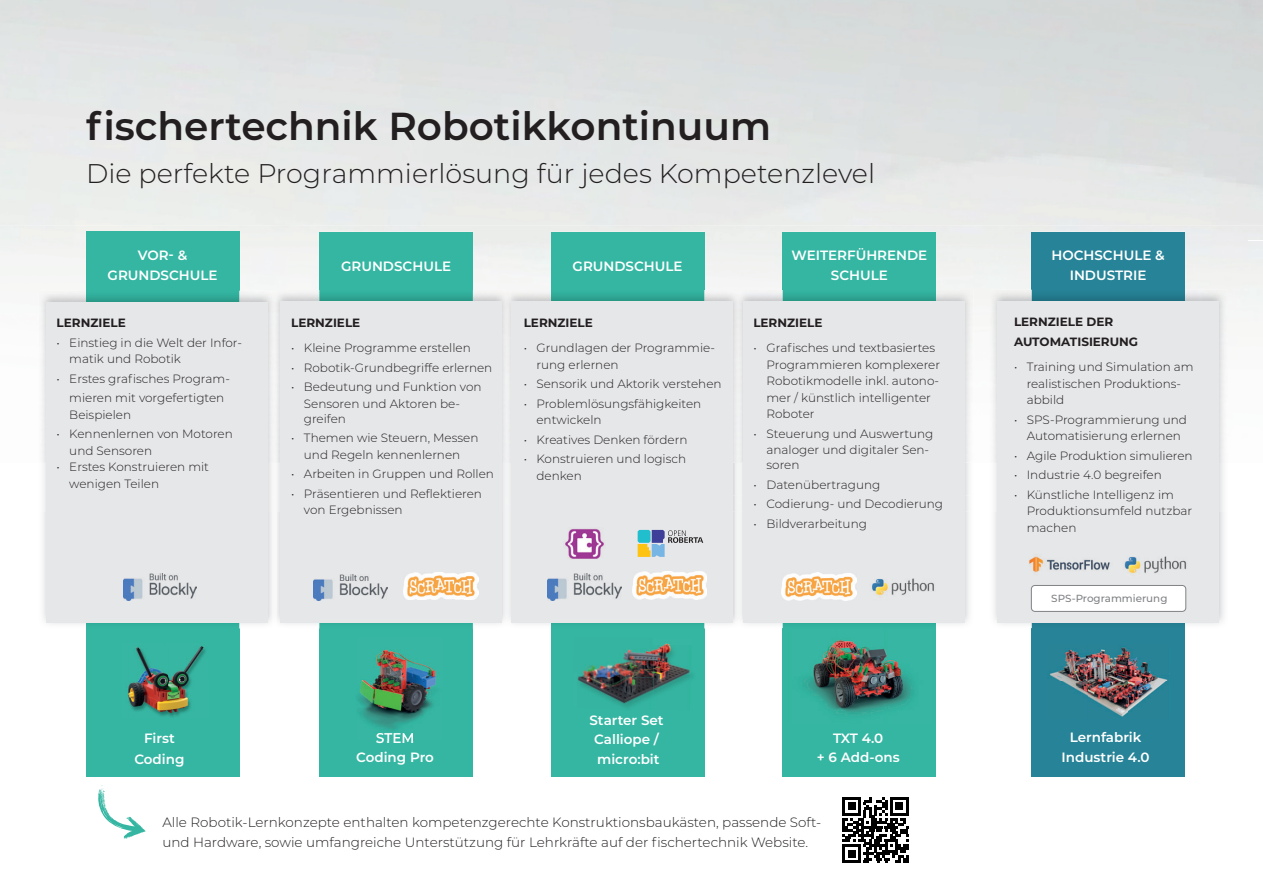
<style>
.page{position:relative;width:1263px;height:893px;background:#fff}
.page>*{position:absolute;margin:0;border:0;box-sizing:border-box;transform-origin:0 0}
.t1{font:600 39px "Montserrat";color:#231f20}
.t2{font:300 27px "Montserrat";color:#231f20}
.t3{font:300 13.5px/19.5px "Montserrat";color:#231f20}
.t4{font:600 13.5px/19.5px "Montserrat";color:#fff;text-align:center}
.t5{font:300 12px/16.5px "Montserrat";color:#231f20}
.t6{font:700 12px/19.5px "Montserrat";color:#231f20}
.t7{font:500 10.35px "Montserrat";color:#808285}
</style>
<div class="page">
<div style="left:275px;top:190px;width:734px;height:35px;background:#e9ebea"></div>
<div style="left:0;top:225px;width:1263px;height:16px;background:#eceeed"></div>
<img style="left:239px;top:241px;width:81px;height:221px">
<div style="left:704px;top:241px;width:79px;height:49px;background:#f1f2f1"></div>
<div style="left:998px;top:241px;width:34px;height:49px;background:#eff1f0"></div>
<svg style="left:98px;top:788px;width:48px;height:51px"></svg>
<div style="left:783px;top:232px;width:153px;height:545px;background:#34b6a2"></div>
<div style="left:551px;top:232px;width:153px;height:545px;background:#34b6a2"></div>
<div style="left:86px;top:232px;width:153px;height:545px;background:#34b6a2"></div>
<img style="left:43px;top:511px;width:43px;height:113px">
<div style="left:47px;top:302px;width:221px;height:321px;background:#e6e7e9"></div>
<img style="left:0;top:252px;width:1px;height:210px">
<img style="left:0;top:270px;width:1px;height:253px">
<img style="left:128px;top:680px;width:63px;height:37px">
<img style="left:135px;top:646px;width:71px;height:34px">
<div style="left:320px;top:232px;width:153px;height:545px;background:#34b6a2"></div>
<img style="left:473px;top:511px;width:496px;height:117px">
<img style="left:501px;top:462px;width:3px;height:49px">
<img style="left:473px;top:290px;width:262px;height:172px">
<div style="left:272px;top:291px;width:5px;height:331px;background:#f6f6f6"></div>
<img style="left:320px;top:290px;width:153px;height:338px">
<div style="left:280px;top:302px;width:221px;height:321px;background:#e6e7e9"></div>
<img style="left:551px;top:290px;width:153px;height:338px">
<div style="left:504px;top:290px;width:6px;height:338px;background:#efeff0"></div>
<div style="left:512px;top:302px;width:221px;height:321px;background:#e6e7e9"></div>
<img style="left:742px;top:290px;width:231px;height:221px">
<img style="left:783px;top:290px;width:153px;height:338px">
<img style="left:735px;top:290px;width:7px;height:338px">
<div style="left:743px;top:302px;width:222px;height:321px;background:#e6e7e9"></div>
<div style="left:1032px;top:232px;width:153px;height:545px;background:#278397"></div>
<img style="left:994px;top:511px;width:38px;height:117px">
<img style="left:990px;top:290px;width:42px;height:172px">
<div style="left:998px;top:301px;width:221px;height:322px;background:#e6e7e9"></div>
<img style="left:804px;top:639px;width:108px;height:75px">
<img style="left:404px;top:572px;width:74px;height:28px">
<img style="left:872px;top:578px;width:62px;height:18px">
<img style="left:123px;top:574px;width:74px;height:26px">
<div style="left:1031px;top:585px;width:155px;height:26px;background:#fff;border-radius:4px"></div>
<div style="left:1031px;top:585px;width:155px;height:26px;border:1px solid #808285;border-radius:4px"></div>
<svg style="left:908px;top:797px;width:1px;height:66px"></svg>
<svg style="left:842px;top:797px;width:66px;height:66px"></svg>
<hr style="left:842px;top:860px;width:19px;height:3px;background:#000001">
<div style="left:848px;top:850px;width:8px;height:8px;background:#000001"></div>
<img style="left:548px;top:574px;width:73px;height:26px">
<img style="left:358px;top:649px;width:78px;height:81px">
<img style="left:376px;top:733px;width:37px;height:8px">
<img style="left:1048px;top:646px;width:120px;height:71px">
<svg style="left:638px;top:530px;width:65px;height:27px"></svg>
<img style="left:565px;top:528px;width:40px;height:31px">
<img style="left:632px;top:571px;width:75px;height:28px">
<img style="left:782px;top:573px;width:74px;height:28px">
<img style="left:1124px;top:556px;width:63px;height:18px">
<img style="left:1029px;top:556px;width:81px;height:16px">
<img style="left:314px;top:574px;width:73px;height:27px">
<img style="left:654px;top:642px;width:38px;height:53px">
<img style="left:577px;top:649px;width:77px;height:59px">
<h1 class="t1" style="left:86px;top:98px;width:686px">fischertechnik Robotikkontinuum</h1>
<h2 class="t2" style="left:86px;top:155px;width:790px">Die perfekte Programmierlösung für jedes Kompetenzlevel</h2>
<p class="t4" style="left:108px;top:245px;width:112px">VOR- &amp;<br>GRUNDSCHULE</p>
<p class="t6" style="left:57px;top:313px;width:71px">LERNZIELE</p>
<p class="t5" style="left:69px;top:334px;width:174px;text-indent:-13px">• Einstieg in die Welt der Infor&shy;matik und Robotik</p>
<p class="t5" style="left:57px;top:368px;width:175px;line-height:19.5px;text-align:center">• Erstes grafisches Program&shy;mieren mit vorgefertigten</p>
<p class="t5" style="left:69px;top:406px;width:63px">Beispielen</p>
<p class="t5" style="left:69px;top:425px;width:165px;text-indent:-13px">• Kennenlernen von Motoren und Sensoren</p>
<p class="t5" style="left:69px;top:458px;width:141px;text-indent:-13px">• Erstes Konstruieren mit wenigen Teilen</p>
<p class="t4" style="left:341px;top:256px;width:112px">GRUNDSCHULE</p>
<p class="t4" style="left:573px;top:256px;width:112px">GRUNDSCHULE</p>
<p class="t6" style="left:291px;top:312px;width:71px">LERNZIELE</p>
<p class="t5" style="left:291px;top:339px;width:181px">• Kleine Programme erstellen</p>
<p class="t5" style="left:291px;top:359px;width:203px">• Robotik-Grundbegriffe erlernen</p>
<p class="t5" style="left:304px;top:378px;width:179px;text-indent:-13px">• Bedeutung und Funktion von<br>Sensoren und Aktoren be-</p>
<p class="t5" style="left:304px;top:410px;width:44px">greifen</p>
<p class="t5" style="left:291px;top:429px;width:189px;text-align:center">• Themen wie Steuern, Messen und Regeln kennenlernen</p>
<p class="t5" style="left:291px;top:465px;width:204px">• Arbeiten in Gruppen und Rollen</p>
<p class="t5" style="left:304px;top:485px;width:180px;text-indent:-13px">• Präsentieren und Reflektieren von Ergebnissen</p>
<p class="t6" style="left:524px;top:312px;width:71px">LERNZIELE</p>
<p class="t5" style="left:536px;top:339px;width:180px;text-indent:-13px">• Grundlagen der Programmie&shy;rung erlernen</p>
<p class="t5" style="left:524px;top:375px;width:199px">• Sensorik und Aktorik verstehen</p>
<p class="t5" style="left:536px;top:395px;width:166px;text-indent:-13px">• Problemlösungsfähigkeiten entwickeln</p>
<p class="t5" style="left:524px;top:431px;width:165px">• Kreatives Denken fördern</p>
<p class="t5" style="left:536px;top:450px;width:151px;text-indent:-13px">• Konstruieren und logisch denken</p>
<p class="t4" style="left:791px;top:245px;width:137px">WEITERFÜHRENDE<br>SCHULE</p>
<p class="t6" style="left:753px;top:312px;width:71px">LERNZIELE</p>
<p class="t5" style="left:766px;top:339px;width:175px;text-indent:-13px">• Grafisches und textbasiertes<br>Programmieren komplexerer<br>Robotikmodelle inkl. autono&shy;mer / künstlich intelligenter<br>Roboter</p>
<p class="t5" style="left:766px;top:425px;width:168px;text-indent:-13px">• Steuerung und Auswertung analoger und digitaler Sen-</p>
<p class="t5" style="left:766px;top:456px;width:34px">soren</p>
<p class="t5" style="left:753px;top:476px;width:128px">• Datenübertragung</p>
<p class="t5" style="left:753px;top:495px;width:191px">• Codierung- und Decodierung</p>
<p class="t5" style="left:753px;top:515px;width:115px">• Bildverarbeitung</p>
<p class="t4" style="left:134px;top:727px;width:52px;line-height:21px">First<br>Coding</p>
<p class="t4" style="left:356px;top:727px;width:79px">STEM<br>Coding Pro</p>
<p class="t4" style="left:589px;top:710px;width:76px">Starter Set<br>Calliope / micro:bit</p>
<p class="t4" style="left:817px;top:727px;width:84px">TXT 4.0<br>+ 6 Add-ons</p>
<p class="t3" style="left:162px;top:812px;width:660px">Alle Robotik-Lernkonzepte enthalten kompetenzgerechte Konstruktionsbaukästen, passende Soft&shy;und Hardware, sowie umfangreiche Unterstützung für Lehrkräfte auf der fischertechnik Website.</p>
<p class="t4" style="left:1051px;top:245px;width:115px">HOCHSCHULE &amp;<br>INDUSTRIE</p>
<p class="t6" style="left:1014px;top:312px;width:126px">LERNZIELE DER<br>AUTOMATISIERUNG</p>
<p class="t5" style="left:1027px;top:359px;width:168px;text-indent:-13px">• Training und Simulation am realistischen Produktions&shy;abbild</p>
<p class="t5" style="left:1014px;top:411px;width:174px;text-align:center">• SPS-Programmierung und<br>Automatisierung erlernen</p>
<p class="t5" style="left:1014px;top:447px;width:180px">• Agile Produktion simulieren</p>
<p class="t5" style="left:1014px;top:467px;width:149px">• Industrie 4.0 begreifen</p>
<p class="t5" style="left:1027px;top:486px;width:167px;text-indent:-13px">• Künstliche Intelligenz im<br>Produktionsumfeld nutzbar machen</p>
<p class="t7" style="left:1051px;top:591px;width:118px">SPS-Programmierung</p>
<p class="t4" style="left:1061px;top:727px;width:90px">Lernfabrik<br>Industrie 4.0</p>
</div>
